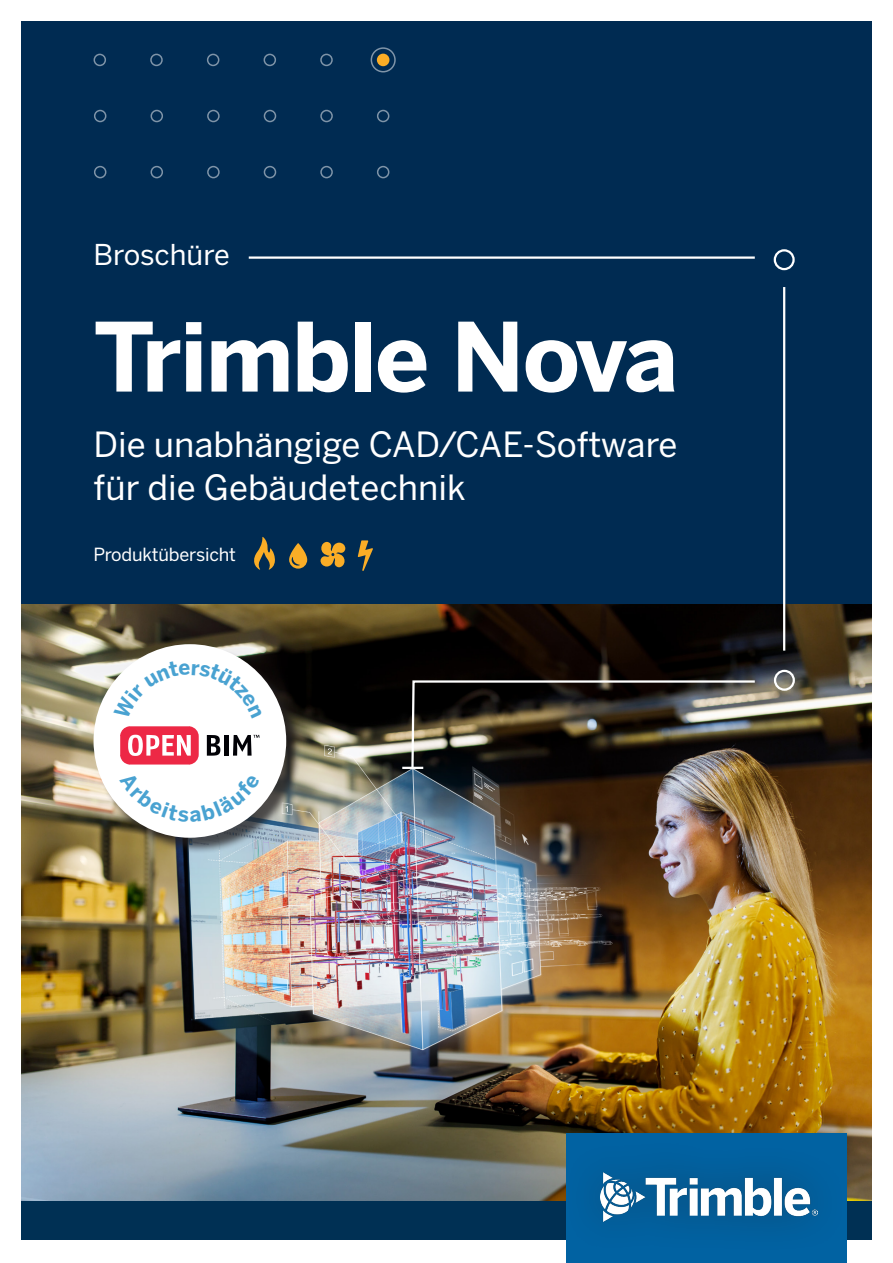
<style>
.page{position:relative;width:893px;height:1263px;background:#fff}
.page>*{position:absolute;margin:0;border:0;box-sizing:border-box;transform-origin:0 0}
._54_Benton_Sans_Blac{font:700 94.5px "Benton Sans";letter-spacing:-.02em;color:#fff}
.t1{font:34.5px/43.5px "Benton Sans";color:#fff}
.Heading_Left_White{font:28.5px "Benton Sans";letter-spacing:-.005em;color:#fff}
.t2{font:18px "Benton Sans";letter-spacing:-.01em;color:#fff}
</style>
<div class="page">
<img style="left:21px;top:603px;width:851px;height:598px">
<div style="left:21px;top:21px;width:851px;height:582px;background:#002b52"></div>
<hr style="left:783px;top:287px;width:2px;height:364px;background:#fff">
<hr style="left:249px;top:256px;width:506px;height:3px;background:#fff">
<img style="left:410px;top:679px;width:347px;height:92px">
<div style="left:774px;top:249px;width:21px;height:21px;border:2px solid #fff;border-radius:50%"></div>
<div style="left:774px;top:670px;width:21px;height:21px;border:2px solid #fff;border-radius:50%"></div>
<hr style="left:402px;top:767px;width:21px;height:2px;background:#fff">
<div style="left:21px;top:1201px;width:851px;height:38px;background:#003054"></div>
<div style="left:567px;top:1133px;width:280px;height:130px;background:#0162a2"></div>
<div style="left:563px;top:1138px;width:286px;height:117px;background:#0161a0"></div>
<img style="left:601px;top:1172px;width:216px;height:49px">
<div style="left:96px;top:646px;width:206px;height:208px;background:#231f20;opacity:.75"></div>
<div style="left:94px;top:644px;width:192px;height:194px;background:#fff;border-radius:50%"></div>
<svg style="left:207px;top:735px;width:13px;height:21px"></svg>
<hr style="left:224px;top:735px;width:4px;height:21px;background:#010106">
<svg style="left:233px;top:735px;width:26px;height:21px"></svg>
<svg style="left:120px;top:726px;width:79px;height:39px"></svg>
<svg style="left:254px;top:537px;width:21px;height:33px"></svg>
<svg style="left:358px;top:540px;width:15px;height:31px"></svg>
<svg style="left:289px;top:543px;width:18px;height:26px"></svg>
<svg style="left:320px;top:542px;width:25px;height:25px"></svg>
<div style="left:377px;top:110px;width:12px;height:12px;border:2px solid #fff;border-radius:50%"></div>
<div style="left:377px;top:166px;width:12px;height:12px;border:2px solid #fff;border-radius:50%"></div>
<div style="left:371px;top:47px;width:25px;height:25px;border:2px solid #fff;border-radius:50%"></div>
<div style="left:320px;top:110px;width:13px;height:12px;border:2px solid #fff;border-radius:50%"></div>
<div style="left:207px;top:110px;width:13px;height:12px;border:2px solid #fff;border-radius:50%"></div>
<div style="left:320px;top:166px;width:13px;height:12px;border:2px solid #fff;border-radius:50%"></div>
<div style="left:207px;top:166px;width:13px;height:12px;border:2px solid #fff;border-radius:50%"></div>
<div style="left:264px;top:110px;width:12px;height:12px;border:2px solid #fff;border-radius:50%"></div>
<div style="left:151px;top:110px;width:12px;height:12px;border:2px solid #fff;border-radius:50%"></div>
<div style="left:94px;top:110px;width:12px;height:12px;border:2px solid #fff;border-radius:50%"></div>
<div style="left:264px;top:166px;width:12px;height:12px;border:2px solid #fff;border-radius:50%"></div>
<div style="left:151px;top:166px;width:12px;height:12px;border:2px solid #fff;border-radius:50%"></div>
<div style="left:94px;top:166px;width:12px;height:12px;border:2px solid #fff;border-radius:50%"></div>
<div style="left:320px;top:54px;width:13px;height:12px;border:2px solid #fff;border-radius:50%"></div>
<div style="left:207px;top:54px;width:12px;height:12px;border:2px solid #fff;border-radius:50%"></div>
<div style="left:264px;top:54px;width:12px;height:12px;border:2px solid #fff;border-radius:50%"></div>
<div style="left:150px;top:54px;width:13px;height:12px;border:2px solid #fff;border-radius:50%"></div>
<div style="left:94px;top:54px;width:12px;height:12px;border:2px solid #fff;border-radius:50%"></div>
<div style="left:377px;top:54px;width:12px;height:12px;background:#faad26;border-radius:50%"></div>
<svg style="left:119px;top:806px;width:141px;height:16px"></svg>
<svg style="left:113px;top:661px;width:149px;height:22px"></svg>
<p class="Heading_Left_White" style="left:94px;top:238px;width:138px">Broschüre</p>
<p class="_54_Benton_Sans_Blac" style="left:94px;top:298px;width:586px">Trimble Nova</p>
<p class="t1" style="left:94px;top:422px;width:585px">Die unabhängige CAD/CAE-Software für die Gebäudetechnik</p>
<p class="t2" style="left:94px;top:543px;width:144px">Produktübersicht</p>
</div>
